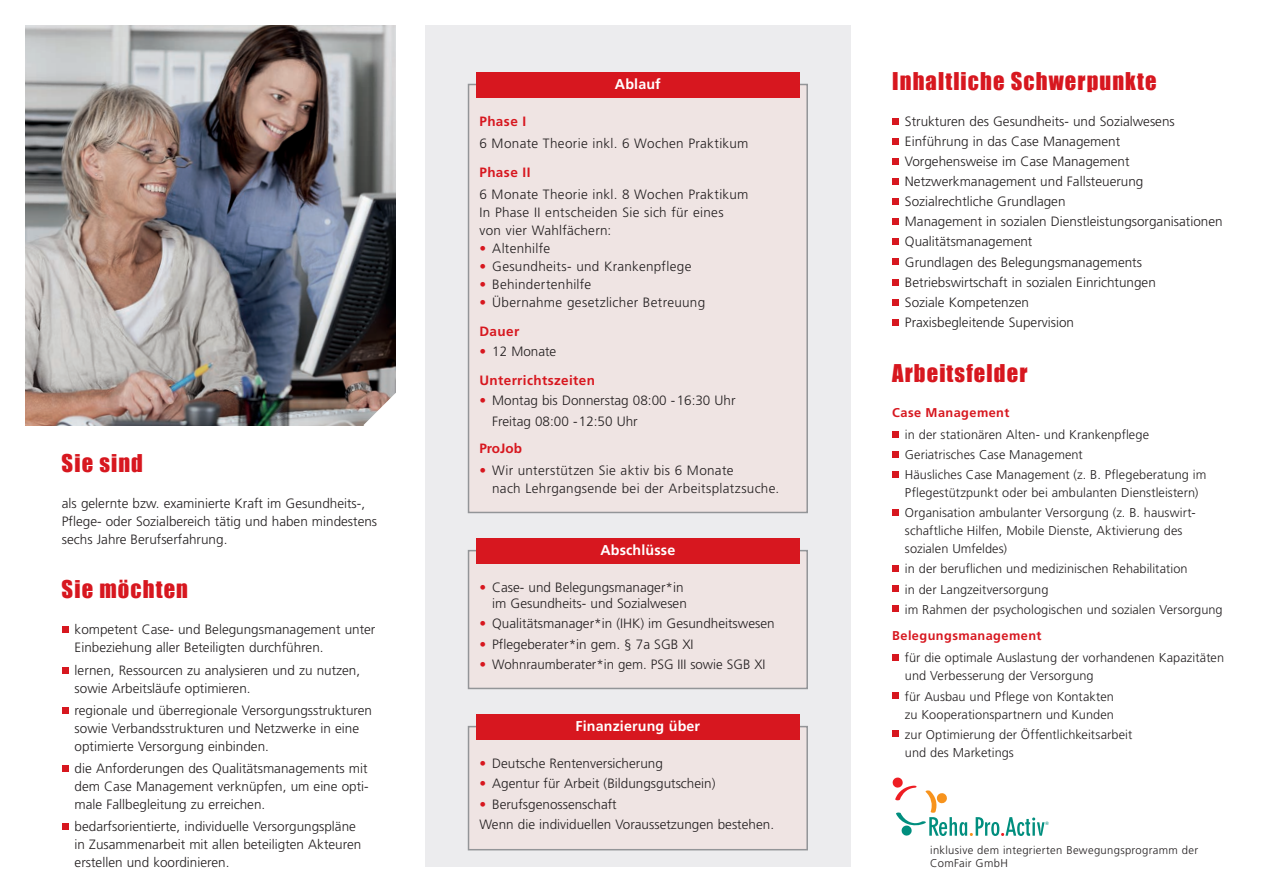
<style>
.page{position:relative;width:1263px;height:893px;background:#fff}
.page>*{position:absolute;margin:0;border:0;box-sizing:border-box;transform-origin:0 0}
.t1{font:22.5px "Impact";letter-spacing:.05em;color:#d7171f}
.t2{font:700 14.25px "Frutiger";letter-spacing:.01em;color:#fff}
.t3{font:300 13.5px/20.1px "Frutiger";color:#231f20}
.t4{font:300 13.5px/18px "Frutiger";letter-spacing:.025em;color:#231f20}
.t5{font:300 13.5px "Frutiger";letter-spacing:.02em;color:#231f20}
.t6{font:700 13.5px/28.7px "Frutiger";letter-spacing:.03em;color:#d7171f}
.t7{font:300 12.75px/20.1px "Frutiger";letter-spacing:.005em;color:#231f20}
.t8{font:700 12.75px "Frutiger";letter-spacing:.035em;color:#d7171f}
.t9{font:300 11.25px/13.5px "Frutiger";letter-spacing:.03em;color:#231f20}
.t10{font:condensed 4.8px "Swiss 721 BT";color:#008e7e}
.s1{color:#d7171f}
.s2{font-weight:700;color:#d7171f}
.s3{font-weight:300}
.s4{font-weight:300;color:#231f20}
</style>
<div class="page">
<div style="left:425px;top:26px;width:425px;height:841px;background:#ececee"></div>
<div style="left:468px;top:84px;width:340px;height:429px;background:#efe4e3;border:2px solid #939598"></div>
<div style="left:476px;top:72px;width:323px;height:26px;background:#d7171f"></div>
<div style="left:468px;top:550px;width:340px;height:139px;background:#efe4e3;border:2px solid #939598"></div>
<div style="left:476px;top:538px;width:323px;height:26px;background:#d7171f"></div>
<div style="left:468px;top:726px;width:340px;height:124px;background:#efe4e3;border:2px solid #939598"></div>
<div style="left:476px;top:714px;width:323px;height:26px;background:#d7171f"></div>
<svg style="left:892px;top:777px;width:152px;height:59px"></svg>
<img style="left:26px;top:26px;width:369px;height:399px">
<svg style="left:892px;top:118px;width:6px;height:6px"></svg>
<svg style="left:892px;top:138px;width:6px;height:6px"></svg>
<svg style="left:892px;top:158px;width:6px;height:6px"></svg>
<div style="left:892px;top:178px;width:6px;height:7px;background:#d7171f"></div>
<div style="left:892px;top:198px;width:6px;height:7px;background:#d7171f"></div>
<div style="left:892px;top:218px;width:6px;height:7px;background:#d7171f"></div>
<svg style="left:892px;top:239px;width:6px;height:6px"></svg>
<svg style="left:892px;top:259px;width:6px;height:6px"></svg>
<svg style="left:892px;top:279px;width:6px;height:6px"></svg>
<svg style="left:892px;top:299px;width:6px;height:6px"></svg>
<svg style="left:892px;top:319px;width:6px;height:6px"></svg>
<svg style="left:892px;top:431px;width:6px;height:6px"></svg>
<svg style="left:892px;top:451px;width:6px;height:6px"></svg>
<div style="left:892px;top:471px;width:6px;height:7px;background:#d7171f"></div>
<div style="left:892px;top:509px;width:6px;height:7px;background:#d7171f"></div>
<div style="left:892px;top:565px;width:6px;height:7px;background:#d7171f"></div>
<svg style="left:892px;top:586px;width:6px;height:6px"></svg>
<svg style="left:892px;top:606px;width:6px;height:6px"></svg>
<div style="left:892px;top:654px;width:6px;height:7px;background:#d7171f"></div>
<svg style="left:892px;top:693px;width:6px;height:6px"></svg>
<svg style="left:892px;top:731px;width:6px;height:6px"></svg>
<svg style="left:363px;top:392px;width:33px;height:34px"></svg>
<svg style="left:62px;top:627px;width:6px;height:6px"></svg>
<svg style="left:62px;top:667px;width:6px;height:6px"></svg>
<svg style="left:62px;top:707px;width:6px;height:6px"></svg>
<div style="left:62px;top:765px;width:6px;height:7px;background:#d7171f"></div>
<svg style="left:62px;top:824px;width:6px;height:6px"></svg>
<h1 class="t1" style="left:62px;top:449px;width:83px">Sie sind</h1>
<p class="t3" style="left:62px;top:494px;width:317px;line-height:18px">als gelernte bzw. examinierte Kraft im Gesundheits-,<br>Pflege- oder Sozialbereich tätig und haben mindestens sechs Jahre Berufserfahrung.</p>
<h1 class="t1" style="left:62px;top:576px;width:128px">Sie möchten</h1>
<p class="t3" style="left:75px;top:621px;width:302px;line-height:18px">kompetent Case- und Belegungsmanagement unter<br>Einbeziehung aller Beteiligten durchführen.</p>
<p class="t3" style="left:75px;top:661px;width:287px;line-height:18px">lernen, Ressourcen zu analysieren und zu nutzen, sowie Arbeitsläufe optimieren.</p>
<p class="t3" style="left:75px;top:701px;width:299px;line-height:18px">regionale und überregionale Versorgungsstrukturen sowie Verbandsstrukturen und Netzwerke in eine optimierte Versorgung einbinden.</p>
<p class="t3" style="left:75px;top:760px;width:296px;line-height:18px;text-align:justify">die Anforderungen des Qualitätsmanagements mit dem Case Management verknüpfen, um eine opti&shy;male Fallbegleitung zu erreichen.</p>
<p class="t3" style="left:75px;top:818px;width:288px;line-height:18px">bedarfsorientierte, individuelle Versorgungspläne in Zusammenarbeit mit allen beteiligten Akteuren erstellen und koordinieren.</p>
<p class="t2" style="left:615px;top:76px;width:47px">Ablauf</p>
<p class="t6" style="left:479px;top:107px;width:48px">Phase I</p>
<p class="t4" style="left:479px;top:135px;width:270px">6 Monate Theorie inkl. 6 Wochen Praktikum</p>
<p class="t6" style="left:479px;top:158px;width:53px">Phase II</p>
<p class="t4" style="left:479px;top:186px;width:270px">6 Monate Theorie inkl. 8 Wochen Praktikum<br>In Phase II entscheiden Sie sich für eines von vier Wahlfächern:</p>
<p class="t5" style="left:479px;top:241px;width:72px"><span class="s1">•</span> Altenhilfe</p>
<p class="t5" style="left:479px;top:259px;width:214px"><span class="s1">•</span> Gesundheits- und Krankenpflege</p>
<p class="t5" style="left:479px;top:277px;width:113px"><span class="s1">•</span> Behindertenhilfe</p>
<p class="t4" style="left:479px;top:288px;width:227px;line-height:28.7px"><span class="s1">•</span> Übernahme gesetzlicher Betreuung<br><span class="s2">Dauer</span></p>
<p class="t6" style="left:479px;top:337px;width:117px"><span class="s3">•</span> <span class="s4">12 Monate<br></span>Unterrichtszeiten</p>
<p class="t3" style="left:492px;top:391px;width:245px;text-indent:-13px"><span class="s1">•</span> Montag bis Donnerstag 08:00 -16:30 Uhr<br>Freitag 08:00 -12:50 Uhr</p>
<p class="t6" style="left:479px;top:434px;width:44px">ProJob</p>
<p class="t4" style="left:492px;top:461px;width:289px;text-indent:-13px"><span class="s1">•</span> Wir unterstützen Sie aktiv bis 6 Monate<br>nach Lehrgangsende bei der Arbeitsplatzsuche.</p>
<p class="t2" style="left:600px;top:542px;width:76px">Abschlüsse</p>
<p class="t3" style="left:479px;top:579px;width:209px;line-height:16.2px;text-align:right"><span class="s1">•</span> Case- und Belegungsmanager*in im Gesundheits- und Sozialwesen</p>
<p class="t3" style="left:479px;top:614px;width:297px"><span class="s1">•</span> Qualitätsmanager*in (IHK) im Gesundheitswesen</p>
<p class="t3" style="left:479px;top:634px;width:216px"><span class="s1">•</span> Pflegeberater*in gem. § 7a SGB XI</p>
<p class="t3" style="left:479px;top:655px;width:287px"><span class="s1">•</span> Wohnraumberater*in gem. PSG III sowie SGB XI</p>
<p class="t2" style="left:575px;top:718px;width:126px">Finanzierung über</p>
<p class="t3" style="left:479px;top:753px;width:185px"><span class="s1">•</span> Deutsche Rentenversicherung</p>
<p class="t3" style="left:479px;top:774px;width:237px"><span class="s1">•</span> Agentur für Arbeit (Bildungsgutschein)</p>
<p class="t3" style="left:479px;top:794px;width:296px"><span class="s1">•</span> Berufsgenossenschaft<br>Wenn die individuellen Voraussetzungen bestehen.</p>
<h1 class="t1" style="left:892px;top:67px;width:266px">Inhaltliche Schwerpunkte</h1>
<p class="t3" style="left:905px;top:111px;width:319px">Strukturen des Gesundheits- und Sozialwesens Einführung in das Case Management<br>Vorgehensweise im Case Management Netzwerkmanagement und Fallsteuerung Sozialrechtliche Grundlagen<br>Management in sozialen Dienstleistungsorganisationen Qualitätsmanagement<br>Grundlagen des Belegungsmanagements Betriebswirtschaft in sozialen Einrichtungen<br>Soziale Kompetenzen<br>Praxisbegleitende Supervision</p>
<h1 class="t1" style="left:892px;top:359px;width:137px">Arbeitsfelder</h1>
<p class="t8" style="left:892px;top:405px;width:119px">Case Management</p>
<p class="t7" style="left:905px;top:425px;width:303px">in der stationären Alten- und Krankenpflege<br>Geriatrisches Case Management<br>Häusliches Case Management (z. B. Pflegeberatung im</p>
<p class="t7" style="left:905px;top:483px;width:295px">Pflegestützpunkt oder bei ambulanten Dienstleistern)<br>Organisation ambulanter Versorgung (z. B. hauswirt-</p>
<p class="t7" style="left:905px;top:522px;width:279px;line-height:18px">schaftliche Hilfen, Mobile Dienste, Aktivierung des sozialen Umfeldes)</p>
<p class="t7" style="left:905px;top:559px;width:319px">in der beruflichen und medizinischen Rehabilitation<br>in der Langzeitversorgung<br>im Rahmen der psychologischen und sozialen Versorgung</p>
<p class="t8" style="left:892px;top:628px;width:151px">Belegungsmanagement</p>
<p class="t7" style="left:905px;top:649px;width:321px;line-height:18px">für die optimale Auslastung der vorhandenen Kapazitäten und Verbesserung der Versorgung</p>
<p class="t7" style="left:905px;top:687px;width:211px;line-height:18px">für Ausbau und Pflege von Kontakten zu Kooperationspartnern und Kunden</p>
<p class="t7" style="left:905px;top:725px;width:229px;line-height:18px">zur Optimierung der Öffentlichkeitsarbeit und des Marketings</p>
<p class="t10" style="left:1045px;top:820px;width:5px">®</p>
<p class="t9" style="left:930px;top:843px;width:269px">inklusive dem integrierten Bewegungsprogramm der<br>ComFair GmbH</p>
</div>
